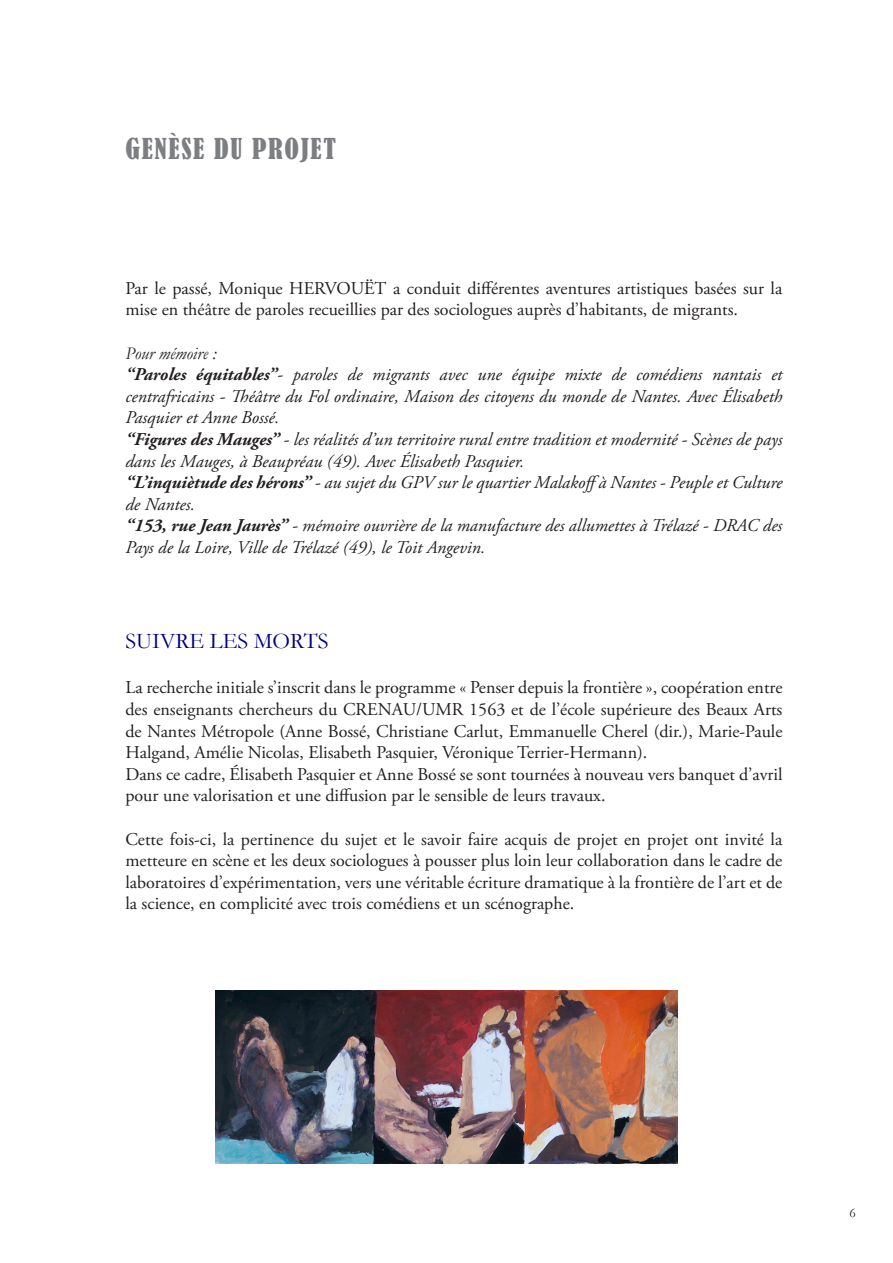
<style>
.page{position:relative;width:893px;height:1263px;background:#fff}
.page>*{position:absolute;margin:0;border:0;box-sizing:border-box;transform-origin:0 0}
.t1{font:condensed 27px "Bernard";letter-spacing:.06em;color:#7c7e81}
.t2{font:22.5px "Garamond";color:#000080}
.t3{font:18px/21.6px "Adobe Garamond Pro";color:#231f20}
.t4{font:italic 18px/21.6px "Adobe Garamond Pro";color:#231f20}
.t5{font:italic 18px "Garamond";color:#231f20}
.t6{font:13.5px "Garamond";color:#231f20}
.s1{font-weight:700}
</style>
<div class="page">
<img style="left:216px;top:991px;width:461px;height:172px">
<p class="t1" style="left:125px;top:133px;width:212px">GENÈSE DU PROJET</p>
<p class="t3" style="left:125px;top:278px;width:658px">Par le passé, Monique HERVOUËT a conduit différentes aventures artistiques basées sur la mise en théâtre de paroles recueillies par des sociologues auprès d’habitants, de migrants.</p>
<p class="t5" style="left:125px;top:342px;width:93px">Pour mémoire :</p>
<p class="t4" style="left:125px;top:364px;width:658px;text-align:justify"><span class="s1">“Paroles équitables”</span>- paroles de migrants avec une équipe mixte de comédiens nantais et centrafricains - Théâtre du Fol ordinaire, Maison des citoyens du monde de Nantes. Avec Élisabeth Pasquier et Anne Bossé.</p>
<p class="t4" style="left:125px;top:429px;width:658px"><span class="s1">“Figures des Mauges”</span> - les réalités d’un territoire rural entre tradition et modernité - Scènes de pays dans les Mauges, à Beaupréau (49). Avec Élisabeth Pasquier.</p>
<p class="t4" style="left:125px;top:472px;width:658px"><span class="s1">“L’inquiètude des hérons”</span> - au sujet du GPV sur le quartier Malakoffà Nantes - Peuple et Culture de Nantes.</p>
<p class="t4" style="left:125px;top:515px;width:658px"><span class="s1">“153, rue Jean Jaurès”</span> - mémoire ouvrière de la manufacture des allumettes à Trélazé - DRAC des<br>Pays de la Loire, Ville de Trélazé (49), le Toit Angevin.</p>
<p class="t2" style="left:125px;top:628px;width:205px">SUIVRE LES MORTS</p>
<p class="t3" style="left:125px;top:677px;width:659px;text-align:justify">La recherche initiale s’inscrit dans le programme « Penser depuis la frontière », coopération entre des enseignants chercheurs du CRENAU/UMR 1563 et de l’école supérieure des Beaux Arts de Nantes Métropole (Anne Bossé, Christiane Carlut, Emmanuelle Cherel (dir.), Marie-Paule Halgand, Amélie Nicolas, Elisabeth Pasquier, Véronique Terrier-Hermann).</p>
<p class="t3" style="left:125px;top:764px;width:659px">Dans ce cadre, Élisabeth Pasquier et Anne Bossé se sont tournées à nouveau vers banquet d’avril pour une valorisation et une diffusion par le sensible de leurs travaux.</p>
<p class="t3" style="left:125px;top:829px;width:658px;text-align:justify">Cette fois-ci, la pertinence du sujet et le savoir faire acquis de projet en projet ont invité la metteure en scène et les deux sociologues à pousser plus loin leur collaboration dans le cadre de laboratoires d’expérimentation, vers une véritable écriture dramatique à la frontière de l’art et de la science, en complicité avec trois comédiens et un scénographe.</p>
<p class="t6" style="left:849px;top:1204px;width:8px">6</p>
</div>
